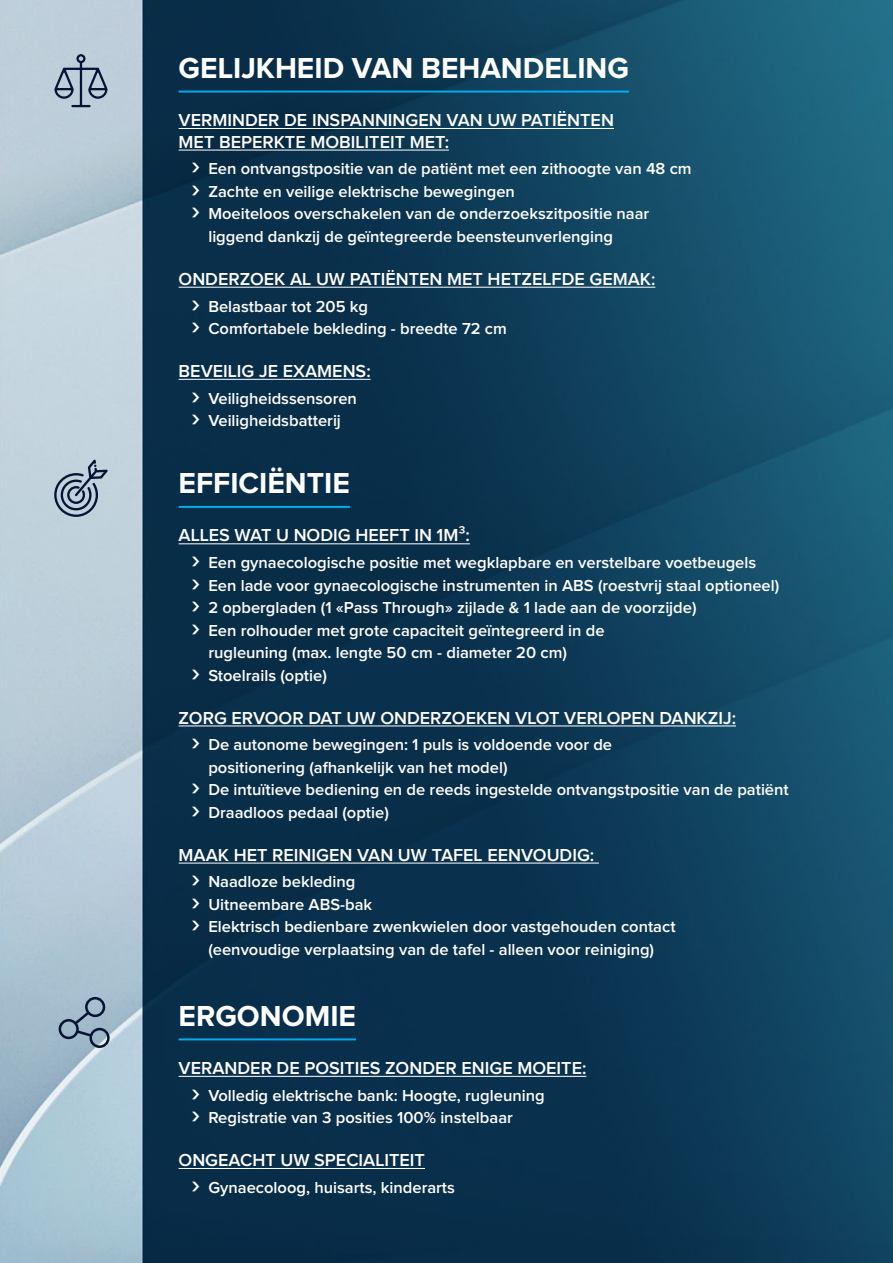
<style>
.page{position:relative;width:893px;height:1263px;background:#fff}
.page>*{position:absolute;margin:0;border:0;box-sizing:border-box;transform-origin:0 0}
.titres-argus{font:700 30px "Proxima Nova";color:#fff}
.titre-liste{font:600 18px/21.6px "Proxima Nova";color:#fff}
.t1{font:600 16.5px/22.5px "Proxima Nova";color:#fff}
.s1{font-size:27px}
</style>
<div class="page">
<img style="left:0;top:0;width:893px;height:1263px">
<svg style="left:54px;top:54px;width:54px;height:53px;background:#94a4b5"></svg>
<hr style="left:179px;top:91px;width:450px;height:2px;background:#00aeef">
<hr style="left:179px;top:128px;width:435px;height:1px;background:#fff">
<hr style="left:179px;top:150px;width:270px;height:1px;background:#fff">
<hr style="left:179px;top:287px;width:476px;height:1px;background:#fff">
<hr style="left:179px;top:379px;width:192px;height:1px;background:#fff">
<svg style="left:54px;top:460px;width:54px;height:57px;background:#92a3b2"></svg>
<hr style="left:179px;top:506px;width:171px;height:2px;background:#00aeef">
<hr style="left:179px;top:543px;width:291px;height:1px;background:#fff">
<hr style="left:179px;top:726px;width:557px;height:1px;background:#fff">
<hr style="left:179px;top:863px;width:420px;height:1px;background:#fff">
<hr style="left:179px;top:1076px;width:407px;height:1px;background:#fff">
<hr style="left:179px;top:1168px;width:246px;height:1px;background:#fff">
<svg style="left:59px;top:997px;width:51px;height:51px;background:#859caf"></svg>
<hr style="left:179px;top:1038px;width:177px;height:2px;background:#00aeef">
<p class="titres-argus" style="left:179px;top:54px;width:452px">GELIJKHEID VAN BEHANDELING</p>
<p class="titre-liste" style="left:179px;top:110px;width:437px">VERMINDER DE INSPANNINGEN VAN UW PATIËNTEN<br>MET BEPERKTE MOBILITEIT MET:</p>
<p class="t1" style="left:191px;top:158px;width:502px"><span class="s1">›</span> Een ontvangstpositie van de patiënt met een zithoogte van 48 cm</p>
<p class="t1" style="left:191px;top:181px;width:325px"><span class="s1">›</span> Zachte en veilige elektrische bewegingen</p>
<p class="t1" style="left:208px;top:203px;width:442px;text-indent:-17px"><span class="s1">›</span> Moeiteloos overschakelen van de onderzoekszitpositie naar liggend dankzij de geïntegreerde beensteunverlenging</p>
<p class="titre-liste" style="left:179px;top:269px;width:478px">ONDERZOEK AL UW PATIËNTEN MET HETZELFDE GEMAK:</p>
<p class="t1" style="left:191px;top:295px;width:178px"><span class="s1">›</span> Belastbaar tot 205 kg</p>
<p class="t1" style="left:191px;top:318px;width:317px"><span class="s1">›</span> Comfortabele bekleding - breedte 72 cm</p>
<p class="titre-liste" style="left:179px;top:361px;width:193px">BEVEILIG JE EXAMENS:</p>
<p class="t1" style="left:191px;top:388px;width:167px"><span class="s1">›</span> Veiligheidssensoren</p>
<p class="t1" style="left:191px;top:410px;width:151px"><span class="s1">›</span> Veiligheidsbatterij</p>
<p class="titres-argus" style="left:179px;top:469px;width:173px">EFFICIËNTIE</p>
<p class="titre-liste" style="left:179px;top:525px;width:293px">ALLES WAT U NODIG HEEFT IN 1M³:</p>
<p class="t1" style="left:191px;top:552px;width:566px"><span class="s1">›</span> Een gynaecologische positie met wegklapbare en verstelbare voetbeugels</p>
<p class="t1" style="left:191px;top:575px;width:589px"><span class="s1">›</span> Een lade voor gynaecologische instrumenten in ABS (roestvrij staal optioneel)</p>
<p class="t1" style="left:191px;top:597px;width:507px"><span class="s1">›</span> 2 opbergladen (1 «Pass Through» zijlade &amp; 1 lade aan de voorzijde)</p>
<p class="t1" style="left:208px;top:620px;width:398px;text-indent:-17px"><span class="s1">›</span> Een rolhouder met grote capaciteit geïntegreerd in de rugleuning (max. lengte 50 cm - diameter 20 cm)</p>
<p class="t1" style="left:191px;top:665px;width:137px"><span class="s1">›</span> Stoelrails (optie)</p>
<p class="titre-liste" style="left:179px;top:707px;width:559px">ZORG ERVOOR DAT UW ONDERZOEKEN VLOT VERLOPEN DANKZIJ:</p>
<p class="t1" style="left:208px;top:734px;width:405px;text-indent:-17px"><span class="s1">›</span> De autonome bewegingen: 1 puls is voldoende voor de positionering (afhankelijk van het model)</p>
<p class="t1" style="left:191px;top:779px;width:599px"><span class="s1">›</span> De intuïtieve bediening en de reeds ingestelde ontvangstpositie van de patiënt</p>
<p class="t1" style="left:191px;top:802px;width:199px"><span class="s1">›</span> Draadloos pedaal (optie)</p>
<p class="titre-liste" style="left:179px;top:845px;width:417px">MAAK HET REINIGEN VAN UW TAFEL EENVOUDIG:</p>
<p class="t1" style="left:191px;top:871px;width:166px"><span class="s1">›</span> Naadloze bekleding</p>
<p class="t1" style="left:191px;top:894px;width:182px"><span class="s1">›</span> Uitneembare ABS-bak</p>
<p class="t1" style="left:191px;top:916px;width:486px;text-align:center"><span class="s1">›</span> Elektrisch bedienbare zwenkwielen door vastgehouden contact (eenvoudige verplaatsing van de tafel - alleen voor reiniging)</p>
<p class="titres-argus" style="left:179px;top:1002px;width:179px">ERGONOMIE</p>
<p class="titre-liste" style="left:179px;top:1058px;width:409px">VERANDER DE POSITIES ZONDER ENIGE MOEITE:</p>
<p class="t1" style="left:191px;top:1085px;width:355px"><span class="s1">›</span> Volledig elektrische bank: Hoogte, rugleuning</p>
<p class="t1" style="left:191px;top:1107px;width:323px"><span class="s1">›</span> Registratie van 3 posities 100% instelbaar</p>
<p class="titre-liste" style="left:179px;top:1150px;width:248px">ONGEACHT UW SPECIALITEIT</p>
<p class="t1" style="left:191px;top:1177px;width:265px"><span class="s1">›</span> Gynaecoloog, huisarts, kinderarts</p>
</div>
